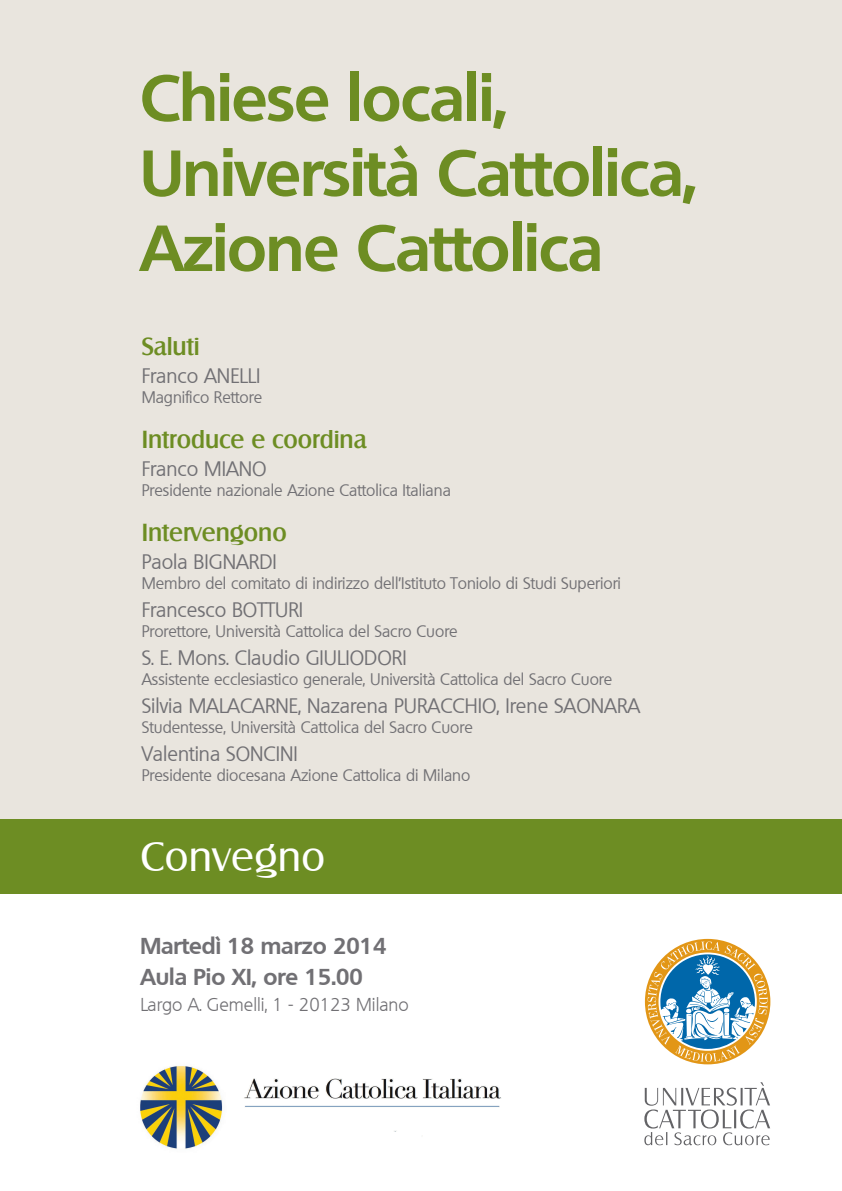
<style>
.page{position:relative;width:842px;height:1191px;background:#fff}
.page>*{position:absolute;margin:0;border:0;box-sizing:border-box;transform-origin:0 0}
.t1{font:700 63px "Quebec";letter-spacing:-.01em;color:#6d8d23}
.t2{font:40.2px "Salzburg";letter-spacing:.01em;color:#fff}
.t3{font:500 24px "Salzburg";color:#6d8d23}
.t4{font:700 22.4px "Quebec";color:#717074}
.t5{font:20px "Quebec";color:#717074}
.t6{font:300 18.2px "Quebec";color:#717074}
.t7{font:16px "Quebec";color:#717074}
</style>
<div class="page">
<div style="left:0;top:0;width:842px;height:828px;background:#e9e5de"></div>
<div style="left:0;top:819px;width:842px;height:74px;background:#6d8d23"></div>
<svg style="left:645px;top:939px;width:125px;height:125px"></svg>
<svg style="left:644px;top:1082px;width:126px;height:63px"></svg>
<img style="left:140px;top:1066px;width:361px;height:83px">
<p class="t1" style="left:140px;top:57px;width:369px">Chiese locali,</p>
<p class="t1" style="left:140px;top:132px;width:558px">Università Cattolica,</p>
<p class="t1" style="left:140px;top:207px;width:464px">Azione Cattolica</p>
<p class="t3" style="left:142px;top:332px;width:59px">Saluti</p>
<p class="t5" style="left:142px;top:363px;width:120px">Franco ANELLI</p>
<p class="t7" style="left:142px;top:387px;width:122px">Magnifico Rettore</p>
<p class="t3" style="left:142px;top:425px;width:226px">Introduce e coordina</p>
<p class="t5" style="left:142px;top:456px;width:126px">Franco MIANO</p>
<p class="t7" style="left:142px;top:480px;width:311px">Presidente nazionale Azione Cattolica Italiana</p>
<p class="t3" style="left:142px;top:518px;width:147px">Intervengono</p>
<p class="t5" style="left:142px;top:549px;width:137px">Paola BIGNARDI</p>
<p class="t7" style="left:142px;top:573px;width:481px">Membro del comitato di indirizzo dell’Istituto Toniolo di Studi Superiori</p>
<p class="t5" style="left:142px;top:597px;width:163px">Francesco BOTTURI</p>
<p class="t7" style="left:142px;top:621px;width:317px">Prorettore, Università Cattolica del Sacro Cuore</p>
<p class="t5" style="left:142px;top:645px;width:266px">S. E. Mons. Claudio GIULIODORI</p>
<p class="t7" style="left:142px;top:669px;width:472px">Assistente ecclesiastico generale, Università Cattolica del Sacro Cuore</p>
<p class="t5" style="left:142px;top:693px;width:500px">Silvia MALACARNE, Nazarena PURACCHIO, Irene SAONARA</p>
<p class="t7" style="left:142px;top:717px;width:333px">Studentesse, Università Cattolica del Sacro Cuore</p>
<p class="t5" style="left:142px;top:741px;width:158px">Valentina SONCINI</p>
<p class="t7" style="left:142px;top:765px;width:330px">Presidente diocesana Azione Cattolica di Milano</p>
<p class="t2" style="left:140px;top:832px;width:186px">Convegno</p>
<p class="t4" style="left:140px;top:931px;width:248px">Martedì 18 marzo 2014</p>
<p class="t4" style="left:140px;top:962px;width:224px">Aula Pio XI, ore 15.00</p>
<p class="t6" style="left:140px;top:993px;width:270px">Largo A. Gemelli, 1 - 20123 Milano</p>
</div>
